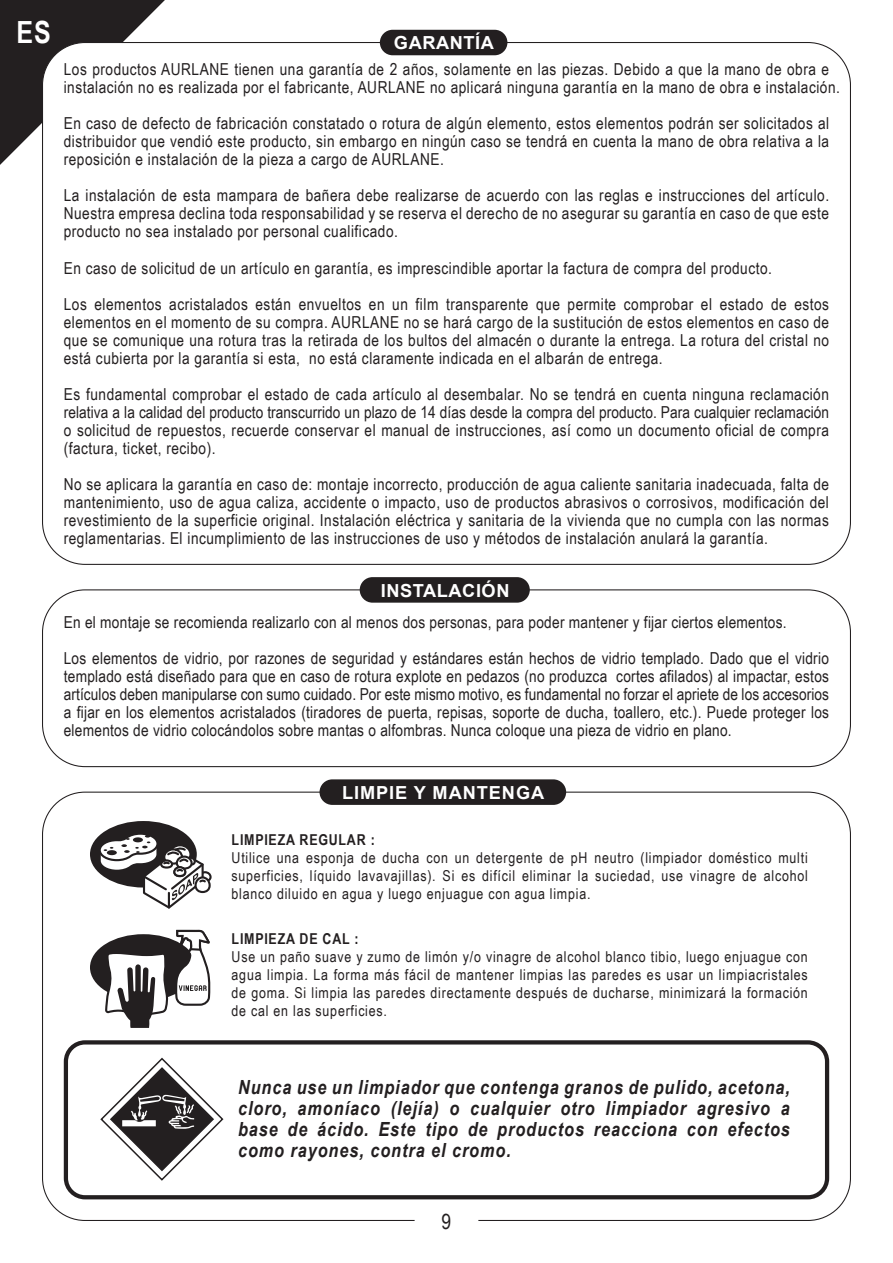
<style>
.page{position:relative;width:893px;height:1263px;background:#fff}
.page>*{position:absolute;margin:0;border:0;box-sizing:border-box;transform-origin:0 0}
.t1{font:700 30.6px "Arial Narrow";color:#fff}
.t2{font:21px "Arial Narrow";color:#231f20}
.t3{font:italic 700 19.5px/21px "Arial Narrow";letter-spacing:.05em;color:#231f20;text-align:justify}
.t4{font:700 18px "Arial";letter-spacing:.03em;color:#fff}
.t5{font:700 18px "Arial";letter-spacing:.05em;color:#fff}
.t6{font:16.5px/18px "Arial Narrow";letter-spacing:.03em;color:#231f20;text-align:justify}
.t7{font:15px/18px "Arial Narrow";letter-spacing:.05em;color:#231f20;text-align:justify}
.t8{font:700 15px "Arial Narrow";letter-spacing:.05em;color:#231f20}
</style>
<div class="page">
<svg style="left:0;top:0;width:165px;height:165px"></svg>
<div style="left:42px;top:589px;width:809px;height:178px;border:1px solid #231f20;border-radius:43px"></div>
<div style="left:360px;top:577px;width:170px;height:26px;background:#231f20;border-radius:13px"></div>
<div style="left:90px;top:821px;width:107px;height:66px;background:#231f20;border-radius:50%"></div>
<div style="left:199px;top:871px;width:13px;height:11px;border:2px solid #231f20;border-radius:50%"></div>
<div style="left:194px;top:876px;width:17px;height:17px;border:2px solid #231f20;border-radius:50%"></div>
<svg style="left:98px;top:831px;width:110px;height:78px"></svg>
<div style="left:90px;top:934px;width:107px;height:67px;background:#231f20;border-radius:50%"></div>
<svg style="left:105px;top:954px;width:63px;height:74px"></svg>
<svg style="left:175px;top:930px;width:36px;height:76px"></svg>
<svg style="left:64px;top:1040px;width:765px;height:159px"></svg>
<div style="left:380px;top:30px;width:127px;height:25px;background:#231f20;border-radius:13px"></div>
<div style="left:319px;top:779px;width:247px;height:26px;background:#231f20;border-radius:13px"></div>
<h1 class="t1" style="left:17px;top:9px;width:36px">ES</h1>
<p class="t4" style="left:394px;top:30px;width:101px">GARANTÍA</p>
<p class="t6" style="left:64px;top:60px;width:778px">Los productos AURLANE tienen una garantía de 2 años, solamente en las piezas. Debido a que la mano de obra e instalación no es realizada por el fabricante, AURLANE no aplicará ninguna garantía en la mano de obra e instalación.</p>
<p class="t6" style="left:64px;top:114px;width:767px">En caso de defecto de fabricación constatado o rotura de algún elemento, estos elementos podrán ser solicitados al distribuidor que vendió este producto, sin embargo en ningún caso se tendrá en cuenta la mano de obra relativa a la reposición e instalación de la pieza a cargo de AURLANE.</p>
<p class="t6" style="left:64px;top:186px;width:767px">La instalación de esta mampara de bañera debe realizarse de acuerdo con las reglas e instrucciones del artículo.<br>Nuestra empresa declina toda responsabilidad y se reserva el derecho de no asegurar su garantía en caso de que este producto no sea instalado por personal cualificado.</p>
<p class="t6" style="left:64px;top:249px;width:767px;line-height:36px">En caso de solicitud de un artículo en garantía, es imprescindible aportar la factura de compra del producto.<br>Los elementos acristalados están envueltos en un film transparente que permite comprobar el estado de estos</p>
<p class="t6" style="left:64px;top:312px;width:767px">elementos en el momento de su compra. AURLANE no se hará cargo de la sustitución de estos elementos en caso de que se comunique una rotura tras la retirada de los bultos del almacén o durante la entrega. La rotura del cristal no está cubierta por la garantía si esta, no está claramente indicada en el albarán de entrega.</p>
<p class="t6" style="left:64px;top:384px;width:767px">Es fundamental comprobar el estado de cada artículo al desembalar. No se tendrá en cuenta ninguna reclamación relativa a la calidad del producto transcurrido un plazo de 14 días desde la compra del producto. Para cualquier reclamación o solicitud de repuestos, recuerde conservar el manual de instrucciones, así como un documento oficial de compra (factura, ticket, recibo).</p>
<p class="t6" style="left:64px;top:474px;width:767px">No se aplicara la garantía en caso de: montaje incorrecto, producción de agua caliente sanitaria inadecuada, falta de mantenimiento, uso de agua caliza, accidente o impacto, uso de productos abrasivos o corrosivos, modificación del revestimiento de la superficie original. Instalación eléctrica y sanitaria de la vivienda que no cumpla con las normas reglamentarias. El incumplimiento de las instrucciones de uso y métodos de instalación anulará la garantía.</p>
<p class="t4" style="left:381px;top:577px;width:130px">INSTALACIÓN</p>
<p class="t6" style="left:64px;top:603px;width:767px;line-height:36px">En el montaje se recomienda realizarlo con al menos dos personas, para poder mantener y fijar ciertos elementos.<br>Los elementos de vidrio, por razones de seguridad y estándares están hechos de vidrio templado. Dado que el vidrio</p>
<p class="t6" style="left:64px;top:666px;width:767px">templado está diseñado para que en caso de rotura explote en pedazos (no produzca cortes afilados) al impactar, estos artículos deben manipularse con sumo cuidado. Por este mismo motivo, es fundamental no forzar el apriete de los accesorios a fijar en los elementos acristalados (tiradores de puerta, repisas, soporte de ducha, toallero, etc.). Puede proteger los elementos de vidrio colocándolos sobre mantas o alfombras. Nunca coloque una pieza de vidrio en plano.</p>
<p class="t5" style="left:342px;top:780px;width:204px">LIMPIE Y MANTENGA</p>
<p class="t8" style="left:232px;top:829px;width:145px">LIMPIEZA REGULAR :</p>
<p class="t7" style="left:232px;top:848px;width:578px">Utilice una esponja de ducha con un detergente de pH neutro (limpiador doméstico multi superficies, líquido lavavajillas). Si es difícil eliminar la suciedad, use vinagre de alcohol blanco diluido en agua y luego enjuague con agua limpia.</p>
<p class="t8" style="left:232px;top:927px;width:129px">LIMPIEZA DE CAL :</p>
<p class="t7" style="left:232px;top:947px;width:578px">Use un paño suave y zumo de limón y/o vinagre de alcohol blanco tibio, luego enjuague con agua limpia. La forma más fácil de mantener limpias las paredes es usar un limpiacristales de goma. Si limpia las paredes directamente después de ducharse, minimizará la formación de cal en las superficies.</p>
<p class="t3" style="left:238px;top:1076px;width:553px">Nunca use un limpiador que contenga granos de pulido, acetona, cloro, amoníaco (lejía) o cualquier otro limpiador agresivo a base de ácido. Este tipo de productos reacciona con efectos como rayones, contra el cromo.</p>
<p class="t2" style="left:442px;top:1206px;width:11px">3</p>
<p class="t2" style="left:442px;top:1206px;width:11px">9</p>
</div>
